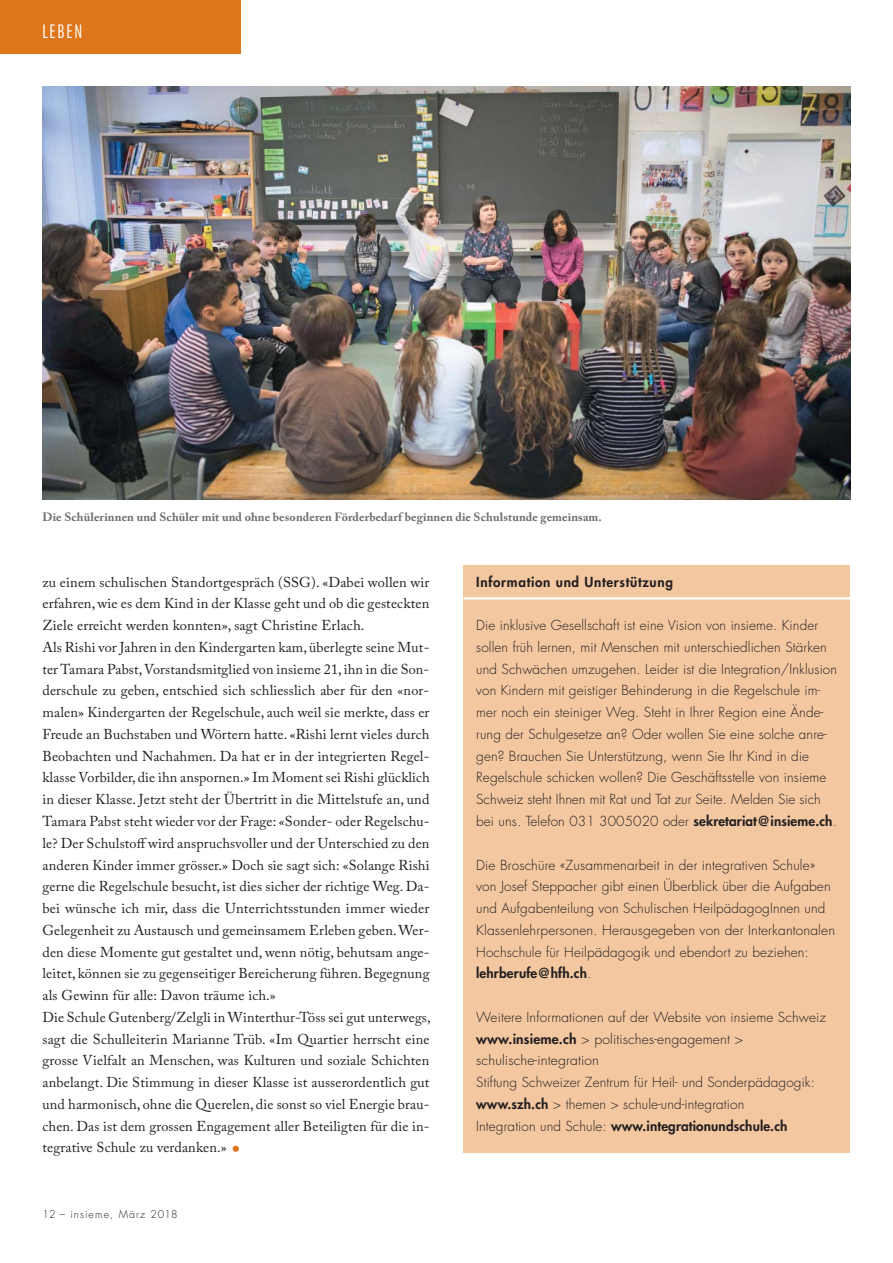
<style>
.page{position:relative;width:893px;height:1263px;background:#fff}
.page>*{position:absolute;margin:0;border:0;box-sizing:border-box;transform-origin:0 0}
.t1{font:300 condensed 18px "Futura Std";letter-spacing:.1em;color:#fff}
.t2{font:14.25px/21.8px "Adobe Caslon Pro";letter-spacing:.01em;color:#231f20}
.t3{font:300 13.5px/21.8px "Futura Std";letter-spacing:.01em;color:#231f20}
.t4{font:800 13.5px "Futura Std";letter-spacing:.05em;color:#231f20}
.t5{font:700 12px "Adobe Caslon Pro";letter-spacing:.01em;color:#6d6e70}
.t6{font:300 10.5px "Futura Std";letter-spacing:.1em;color:#231f20}
.s1{font-family:"Futura Std";font-weight:300;font-size:16.5px;color:#de761c}
.s2{font-weight:800}
</style>
<div class="page">
<div style="left:0;top:0;width:240px;height:53px;background:#de761c"></div>
<div style="left:463px;top:565px;width:387px;height:587px;background:#f3c7a0"></div>
<hr style="left:463px;top:597px;width:387px;height:2px;background:#fff">
<img style="left:43px;top:86px;width:807px;height:413px">
<p class="t1" style="left:43px;top:21px;width:41px">LEBEN</p>
<p class="t5" style="left:43px;top:513px;width:561px">Die Schülerinnen und Schüler mit und ohne besonderen Förderbedarf beginnen die Schulstunde gemeinsam.</p>
<p class="t2" style="left:43px;top:572px;width:390px">zu einem schulischen Standortgespräch (SSG). «Dabei wollen wir erfahren, wie es dem Kind in der Klasse geht und ob die gesteckten Ziele erreicht werden konnten», sagt Christine Erlach.<br>Als Rishi vor Jahren in den Kindergarten kam, überlegte seine Mut&shy;ter Tamara Pabst, Vorstandsmitglied von insieme 21, ihn in die Son&shy;derschule zu geben, entschied sich schliesslich aber für den «nor&shy;malen» Kindergarten der Regelschule, auch weil sie merkte, dass er Freude an Buchstaben und Wörtern hatte. «Rishi lernt vieles durch Beobachten und Nachahmen. Da hat er in der integrierten Regel&shy;klasse Vorbilder, die ihn anspornen.» Im Moment sei Rishi glücklich in dieser Klasse. Jetzt steht der Übertritt in die Mittelstufe an, und Tamara Pabst steht wieder vor der Frage: «Sonder- oder Regelschu&shy;le? Der Schulstoff wird anspruchsvoller und der Unterschied zu den anderen Kinder immer grösser.» Doch sie sagt sich: «Solange Rishi gerne die Regelschule besucht, ist dies sicher der richtige Weg. Da&shy;bei wünsche ich mir, dass die Unterrichtsstunden immer wieder Gelegenheit zu Austausch und gemeinsamem Erleben geben. Wer&shy;den diese Momente gut gestaltet und, wenn nötig, behutsam ange&shy;leitet, können sie zu gegenseitiger Bereicherung führen. Begegnung als Gewinn für alle: Davon träume ich.»<br>Die Schule Gutenberg/Zelgli in Winterthur-Töss sei gut unterwegs, sagt die Schulleiterin Marianne Trüb. «Im Quartier herrscht eine grosse Vielfalt an Menschen, was Kulturen und soziale Schichten anbelangt. Die Stimmung in dieser Klasse ist ausserordentlich gut und harmonisch, ohne die Querelen, die sonst so viel Energie brau&shy;chen. Das ist dem grossen Engagement aller Beteiligten für die in&shy;tegrative Schule zu verdanken.» <span class="s1">•</span></p>
<p class="t4" style="left:476px;top:575px;width:198px">Information und Unterstützung</p>
<p class="t3" style="left:476px;top:615px;width:362px">Die inklusive Gesellschaft ist eine Vision von insieme. Kinder sollen früh lernen, mit Menschen mit unterschiedlichen Stärken und Schwächen umzugehen. Leider ist die Integration/Inklusion von Kindern mit geistiger Behinderung in die Regelschule im&shy;mer noch ein steiniger Weg. Steht in Ihrer Region eine Ände&shy;rung der Schulgesetze an? Oder wollen Sie eine solche anre&shy;gen? Brauchen Sie Unterstützung, wenn Sie Ihr Kind in die Regelschule schicken wollen? Die Geschäftsstelle von insieme Schweiz steht Ihnen mit Rat und Tat zur Seite. Melden Sie sich bei uns. Telefon 031 3005020 oder <span class="s2">sekretariat@insieme.ch</span>.</p>
<p class="t3" style="left:476px;top:855px;width:360px">Die Broschüre «Zusammenarbeit in der integrativen Schule» von Josef Steppacher gibt einen Überblick über die Aufgaben und Aufgabenteilung von Schulischen HeilpädagogInnen und Klassenlehrpersonen. Herausgegeben von der Interkantonalen Hochschule für Heilpädagogik und ebendort zu beziehen: <span class="s2">lehrberufe@hfh.ch</span>.</p>
<p class="t3" style="left:476px;top:1007px;width:351px">Weitere Informationen auf der Website von insieme Schweiz <span class="s2">www.insieme.ch</span> &gt; politisches-engagement &gt; schulische-integration<br>Stiftung Schweizer Zentrum für Heil- und Sonderpädagogik: <span class="s2">www.szh.ch</span> &gt; themen &gt; schule-und-integration<br>Integration und Schule: <span class="s2">www.integrationundschule.ch</span></p>
<p class="t6" style="left:43px;top:1209px;width:137px">12 – insieme, März 2018</p>
</div>
